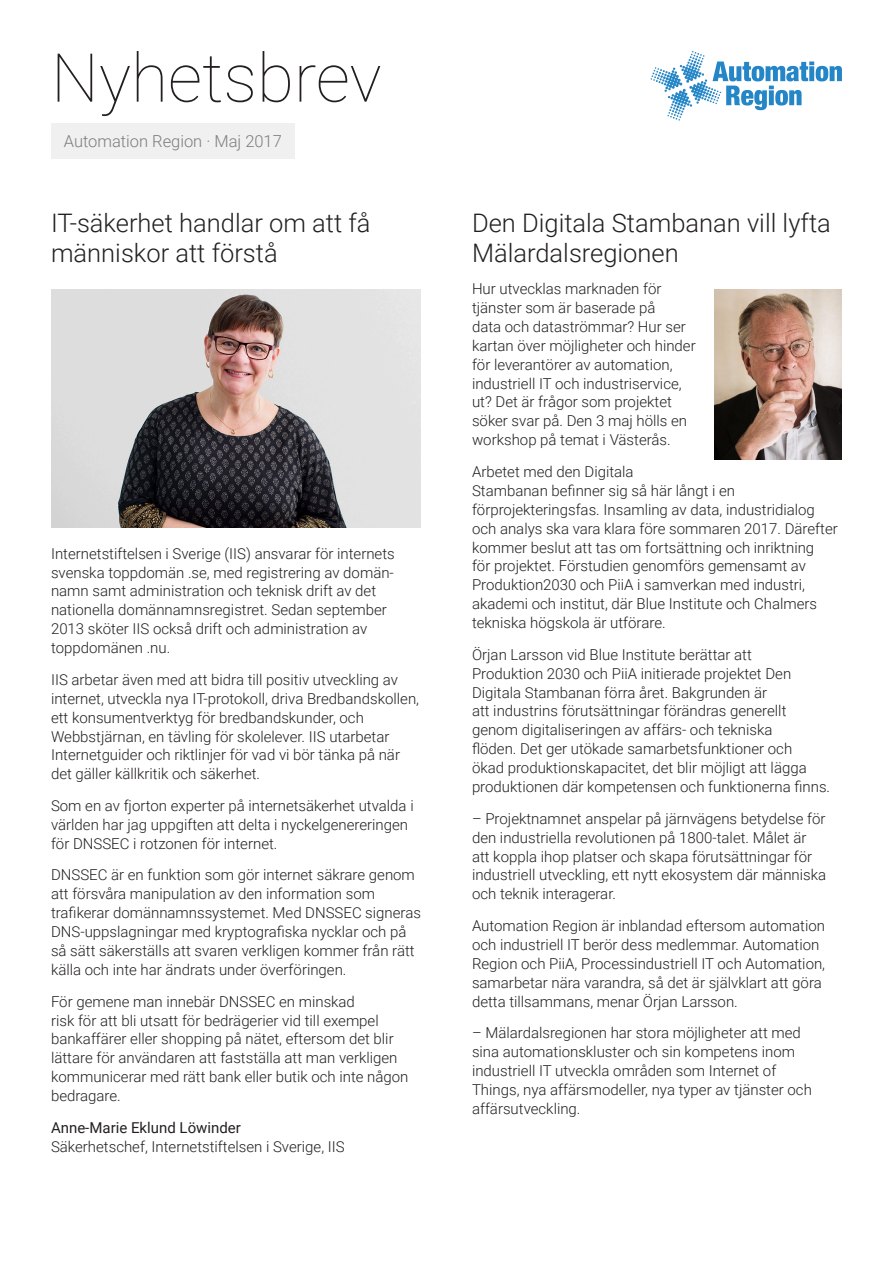
<style>
.page{position:relative;width:893px;height:1263px;background:#fff}
.page>*{position:absolute;margin:0;border:0;box-sizing:border-box;transform-origin:0 0}
.Nyhetsbrev{font:100 67.5px "Roboto";color:#231f20}
.Rubrik{font:300 25.5px/30.6px "Roboto";color:#231f20}
.Underrubrik{font:300 16.5px "Roboto";color:#7d7d7d}
.Brödtext{font:300 15px/18.9px "Roboto";color:#231f20}
.s1{font-weight:400}
</style>
<div class="page">
<img style="left:51px;top:289px;width:370px;height:238px">
<svg style="left:651px;top:51px;width:191px;height:70px"></svg>
<div style="left:51px;top:124px;width:244px;height:35px;background:#f0f0f0"></div>
<img style="left:714px;top:289px;width:128px;height:170px">
<p class="Nyhetsbrev" style="left:51px;top:30px;width:332px">Nyhetsbrev</p>
<p class="Underrubrik" style="left:64px;top:129px;width:220px">Automation Region · Maj 2017</p>
<p class="Rubrik" style="left:51px;top:206px;width:321px">IT-säkerhet handlar om att få människor att förstå</p>
<p class="Brödtext" style="left:51px;top:543px;width:345px">Internetstiftelsen i Sverige (IIS) ansvarar för internets svenska toppdomän .se, med registrering av domän&shy;namn samt administration och teknisk drift av det nationella domännamnsregistret. Sedan september 2013 sköter IIS också drift och administration av toppdomänen .nu.</p>
<p class="Brödtext" style="left:51px;top:669px;width:370px">IIS arbetar även med att bidra till positiv utveckling av internet, utveckla nya IT-protokoll, driva Bredbandskollen, ett konsumentverktyg för bredbandskunder, och Webbstjärnan, en tävling för skolelever. IIS utarbetar Internetguider och riktlinjer för vad vi bör tänka på när det gäller källkritik och säkerhet.</p>
<p class="Brödtext" style="left:51px;top:796px;width:364px">Som en av fjorton experter på internetsäkerhet utvalda i världen har jag uppgiften att delta i nyckelgenereringen för DNSSEC i rotzonen för internet.</p>
<p class="Brödtext" style="left:51px;top:865px;width:371px">DNSSEC är en funktion som gör internet säkrare genom att försvåra manipulation av den information som trafikerar domännamnssystemet. Med DNSSEC signeras DNS-uppslagningar med kryptografiska nycklar och på så sätt säkerställs att svaren verkligen kommer från rätt källa och inte har ändrats under överföringen.</p>
<p class="Brödtext" style="left:51px;top:991px;width:359px">För gemene man innebär DNSSEC en minskad<br>risk för att bli utsatt för bedrägerier vid till exempel bankaffärer eller shopping på nätet, eftersom det blir lättare för användaren att fastställa att man verkligen kommunicerar med rätt bank eller butik och inte någon bedragare.</p>
<p class="Brödtext" style="left:51px;top:1117px;width:295px"><span class="s1">Anne-Marie Eklund Löwinder<br></span>Säkerhetschef, Internetstiftelsen i Sverige, IIS</p>
<p class="Rubrik" style="left:472px;top:206px;width:360px">Den Digitala Stambanan vill lyfta<br>Mälardalsregionen</p>
<p class="Brödtext" style="left:472px;top:279px;width:225px">Hur utvecklas marknaden för tjänster som är baserade på<br>data och dataströmmar? Hur ser kartan över möjligheter och hinder för leverantörer av automation, industriell IT och industriservice, ut? Det är frågor som projektet söker svar på. Den 3 maj hölls en workshop på temat i Västerås.</p>
<p class="Brödtext" style="left:472px;top:461px;width:367px">Arbetet med den Digitala<br>Stambanan befinner sig så här långt i en förprojekteringsfas. Insamling av data, industridialog och analys ska vara klara före sommaren 2017. Därefter kommer beslut att tas om fortsättning och inriktning<br>för projektet. Förstudien genomförs gemensamt av Produktion2030 och PiiA i samverkan med industri, akademi och institut, där Blue Institute och Chalmers tekniska högskola är utförare.</p>
<p class="Brödtext" style="left:472px;top:644px;width:360px">Örjan Larsson vid Blue Institute berättar att<br>Produktion 2030 och PiiA initierade projektet Den Digitala Stambanan förra året. Bakgrunden är<br>att industrins förutsättningar förändras generellt genom digitaliseringen av affärs- och tekniska<br>flöden. Det ger utökade samarbetsfunktioner och<br>ökad produktionskapacitet, det blir möjligt att lägga produktionen där kompetensen och funktionerna finns.</p>
<p class="Brödtext" style="left:472px;top:808px;width:356px">– Projektnamnet anspelar på järnvägens betydelse för den industriella revolutionen på 1800-talet. Målet är att koppla ihop platser och skapa förutsättningar för industriell utveckling, ett nytt ekosystem där människa och teknik interagerar.</p>
<p class="Brödtext" style="left:472px;top:916px;width:355px">Automation Region är inblandad eftersom automation och industriell IT berör dess medlemmar. Automation Region och PiiA, Processindustriell IT och Automation, samarbetar nära varandra, så det är självklart att göra detta tillsammans, menar Örjan Larsson.</p>
<p class="Brödtext" style="left:472px;top:1023px;width:341px">– Mälardalsregionen har stora möjligheter att med sina automationskluster och sin kompetens inom industriell IT utveckla områden som Internet of Things, nya affärsmodeller, nya typer av tjänster och affärsutveckling.</p>
</div>
